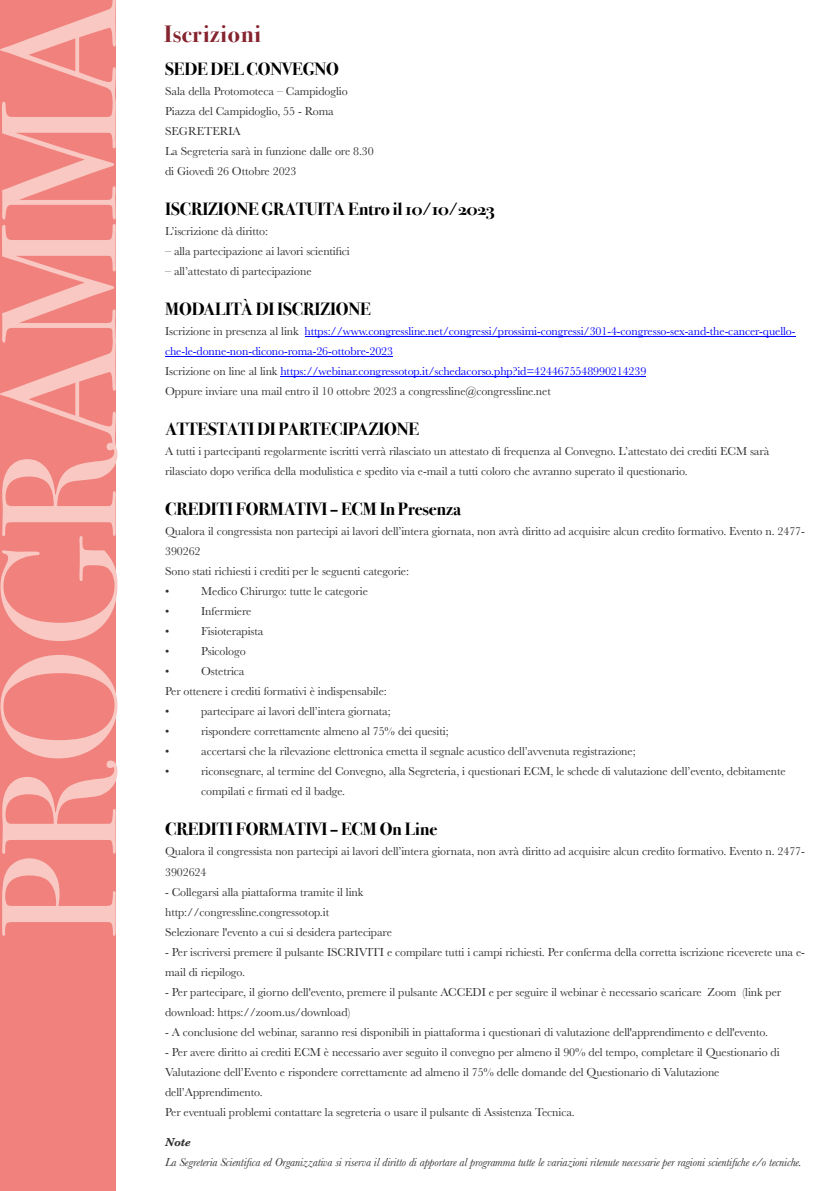
<style>
.page{position:relative;width:840px;height:1191px;background:#fff}
.page>*{position:absolute;margin:0;border:0;box-sizing:border-box;transform-origin:0 0}
.t1{font:163px "Bodoni Sev ITC Book OS";color:#f9c8c2}
.t2{font:24px "Bodoni Sev ITC Bold OS";letter-spacing:.025em;color:#85232f}
.t3{font:18px "Bodoni Sev ITC Bold OS";letter-spacing:-.01em;color:#000}
.t4{font:12px/20px "Baskerville";letter-spacing:-.01em;color:#303031}
.t5{font:12px/20px "Baskerville";letter-spacing:-.01em;color:#00f}
.t6{font:italic 12px "Baskerville";letter-spacing:-.01em;color:#303031}
.t7{font:italic 700 12px "Baskerville";color:#303031}
.s1{color:#303031}
</style>
<div class="page">
<div style="left:0;top:0;width:115px;height:1191px;background:#f0817d"></div>
<hr style="left:304px;top:336px;width:491px;height:1px;background:#00f">
<hr style="left:165px;top:356px;width:228px;height:1px;background:#00f">
<hr style="left:280px;top:376px;width:366px;height:1px;background:#00f">
<h1 class="t1" style="left:0;top:939px;width:939px;rotate:-90deg">PROGRAMMA</h1>
<h2 class="t2" style="left:164px;top:25px;width:99px">Iscrizioni</h2>
<h3 class="t3" style="left:165px;top:62px;width:175px">SEDE DEL CONVEGNO</h3>
<p class="t4" style="left:165px;top:81px;width:210px">Sala della Protomoteca – Campidoglio<br>Piazza del Campidoglio, 55 - Roma<br>SEGRETERIA<br>La Segreteria sarà in funzione dalle ore 8.30 di Giovedì 26 Ottobre 2023</p>
<h3 class="t3" style="left:165px;top:202px;width:331px">ISCRIZIONE GRATUITA Entro il 10/10/2023</h3>
<p class="t4" style="left:165px;top:221px;width:104px">L’iscrizione dà diritto:</p>
<p class="t4" style="left:165px;top:241px;width:186px">– alla partecipazione ai lavori scientifici</p>
<p class="t4" style="left:165px;top:261px;width:148px">– all’attestato di partecipazione</p>
<h3 class="t3" style="left:165px;top:302px;width:207px">MODALITÀ DI ISCRIZIONE</h3>
<p class="t5" style="left:165px;top:321px;width:631px"><span class="s1">Iscrizione in presenza al link</span> https://www.congressline.net/congressi/prossimi-congressi/301-4-congresso-sex-and-the-cancer-quello&shy;che-le-donne-non-dicono-roma-26-ottobre-2023<br><span class="s1">Iscrizione on line al link</span> https://webinar.congressotop.it/schedacorso.php?id=4244675548990214239<br><span class="s1">Oppure inviare una mail entro il 10 ottobre 2023 a congressline@congressline.net</span></p>
<h3 class="t3" style="left:165px;top:422px;width:255px">ATTESTATI DI PARTECIPAZIONE</h3>
<p class="t4" style="left:165px;top:441px;width:605px">A tutti i partecipanti regolarmente iscritti verrà rilasciato un attestato di frequenza al Convegno. L’attestato dei crediti ECM sarà rilasciato dopo verifica della modulistica e spedito via e-mail a tutti coloro che avranno superato il questionario.</p>
<h3 class="t3" style="left:165px;top:502px;width:297px">CREDITI FORMATIVI – ECM In Presenza</h3>
<p class="t4" style="left:165px;top:521px;width:641px">Qualora il congressista non partecipi ai lavori dell’intera giornata, non avrà diritto ad acquisire alcun credito formativo. Evento n. 2477- 390262<br>Sono stati richiesti i crediti per le seguenti categorie:<br>•</p>
<p class="t4" style="left:201px;top:581px;width:168px">Medico Chirurgo: tutte le categorie</p>
<p class="t4" style="left:165px;top:601px;width:6px">•</p>
<p class="t4" style="left:201px;top:601px;width:52px">Infermiere</p>
<p class="t4" style="left:165px;top:621px;width:6px">•</p>
<p class="t4" style="left:201px;top:621px;width:64px">Fisioterapista</p>
<p class="t4" style="left:165px;top:641px;width:6px">•</p>
<p class="t4" style="left:201px;top:641px;width:46px">Psicologo</p>
<p class="t4" style="left:165px;top:661px;width:6px">•</p>
<p class="t4" style="left:165px;top:661px;width:223px;text-indent:36px">Ostetrica<br>Per ottenere i crediti formativi è indispensabile: •</p>
<p class="t4" style="left:201px;top:701px;width:191px">partecipare ai lavori dell’intera giornata;</p>
<p class="t4" style="left:165px;top:721px;width:6px">•</p>
<p class="t4" style="left:201px;top:721px;width:249px">rispondere correttamente almeno al 75% dei quesiti;</p>
<p class="t4" style="left:165px;top:741px;width:6px">•</p>
<p class="t4" style="left:201px;top:741px;width:436px">accertarsi che la rilevazione elettronica emetta il segnale acustico dell’avvenuta registrazione;</p>
<p class="t4" style="left:165px;top:761px;width:6px">•</p>
<p class="t4" style="left:201px;top:761px;width:585px">riconsegnare, al termine del Convegno, alla Segreteria, i questionari ECM, le schede di valutazione dell’evento, debitamente compilati e firmati ed il badge.</p>
<h3 class="t3" style="left:165px;top:822px;width:273px">CREDITI FORMATIVI – ECM On Line</h3>
<p class="t4" style="left:165px;top:841px;width:641px">Qualora il congressista non partecipi ai lavori dell’intera giornata, non avrà diritto ad acquisire alcun credito formativo. Evento n. 2477-<br>3902624</p>
<p class="t4" style="left:165px;top:881px;width:228px">- Collegarsi alla piattaforma tramite il link http://congressline.congressotop.it<br>Selezionare l'evento a cui si desidera partecipare</p>
<p class="t4" style="left:165px;top:941px;width:641px">- Per iscriversi premere il pulsante ISCRIVITI e compilare tutti i campi richiesti. Per conferma della corretta iscrizione riceverete una e&shy;mail di riepilogo.</p>
<p class="t4" style="left:165px;top:981px;width:617px">- Per partecipare, il giorno dell'evento, premere il pulsante ACCEDI e per seguire il webinar è necessario scaricare Zoom (link per download: https://zoom.us/download)</p>
<p class="t4" style="left:165px;top:1021px;width:604px">- A conclusione del webinar, saranno resi disponibili in piattaforma i questionari di valutazione dell'apprendimento e dell'evento.</p>
<p class="t4" style="left:165px;top:1041px;width:615px">- Per avere diritto ai crediti ECM è necessario aver seguito il convegno per almeno il 90% del tempo, completare il Questionario di Valutazione dell’Evento e rispondere correttamente ad almeno il 75% delle domande del Questionario di Valutazione dell’Apprendimento.<br>Per eventuali problemi contattare la segreteria o usare il pulsante di Assistenza Tecnica.</p>
<p class="t7" style="left:165px;top:1135px;width:27px">Note</p>
<p class="t6" style="left:165px;top:1155px;width:637px">La Segreteria Scientifica ed Organizzativa si riserva il diritto di apportare al programma tutte le variazioni ritenute necessarie per ragioni scientifiche e/o tecniche.</p>
</div>
